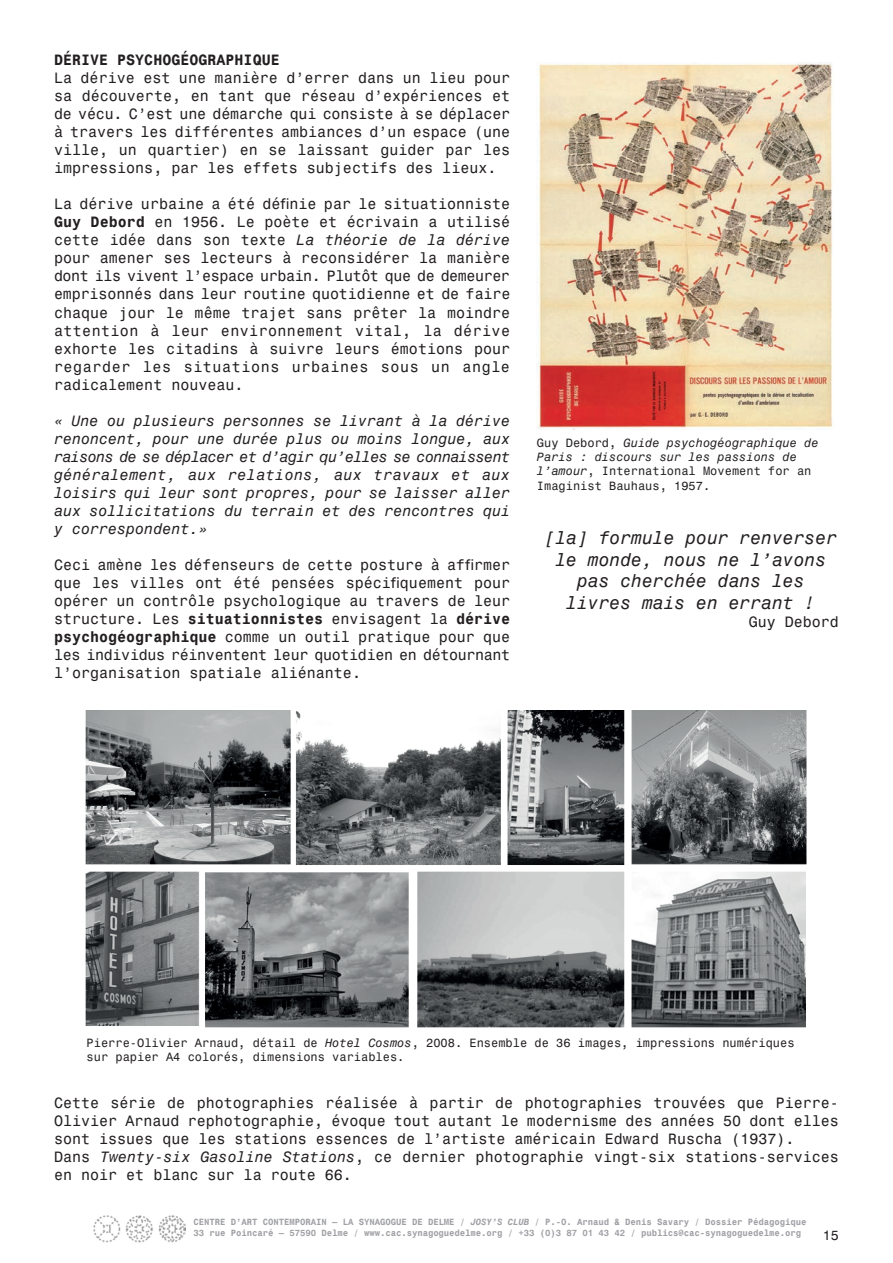
<style>
.page{position:relative;width:893px;height:1263px;background:#fff}
.page>*{position:absolute;margin:0;border:0;box-sizing:border-box;transform-origin:0 0}
.t1{font:italic 18px/21.6px "Monospace 821 BT";color:#231f20;text-align:center}
.t2{font:15px/18px "Monospace 821 BT";color:#231f20;text-align:justify}
.t3{font:italic 15px/18px "Monospace 821 BT";color:#231f20;text-align:justify}
.t4{font:700 15px "Monospace 821 BT";color:#231f20}
.t5{font:13.5px "Monospace 821 BT";color:#231f20}
.t6{font:12px/14.4px "Monospace 821 BT";color:#231f20}
.t7{font:italic 12px/14.4px "Monospace 821 BT";color:#231f20}
.t8{font:700 9px/10.8px "Monospace 821 BT";letter-spacing:-.01em;color:#a0a1a5}
.s1{font-weight:700}
.s2{font-style:italic}
.s3{font-style:normal}
</style>
<div class="page">
<img style="left:93px;top:1215px;width:92px;height:27px">
<img style="left:538px;top:62px;width:295px;height:367px">
<img style="left:86px;top:710px;width:721px;height:318px">
<p class="t4" style="left:54px;top:51px;width:227px">DÉRIVE PSYCHOGÉOGRAPHIQUE</p>
<p class="t2" style="left:54px;top:69px;width:458px">La dérive est une manière d’errer dans un lieu pour sa découverte, en tant que réseau d’expériences et de vécu. C’est une démarche qui consiste à se déplacer à travers les différentes ambiances d’un espace (une ville, un quartier) en se laissant guider par les impressions, par les effets subjectifs des lieux.</p>
<p class="t2" style="left:54px;top:195px;width:458px">La dérive urbaine a été définie par le situationniste <span class="s1">Guy Debord</span> en 1956. Le poète et écrivain a utilisé cette idée dans son texte <span class="s2">La théorie de la dérive </span>pour amener ses lecteurs à reconsidérer la manière dont ils vivent l’espace urbain. Plutôt que de demeurer emprisonnés dans leur routine quotidienne et de faire chaque jour le même trajet sans prêter la moindre attention à leur environnement vital, la dérive exhorte les citadins à suivre leurs émotions pour regarder les situations urbaines sous un angle radicalement nouveau.</p>
<p class="t3" style="left:54px;top:411px;width:458px">« Une ou plusieurs personnes se livrant à la dérive renoncent, pour une durée plus ou moins longue, aux raisons de se déplacer et d’agir qu’elles se connaissent généralement, aux relations, aux travaux et aux loisirs qui leur sont propres, pour se laisser aller aux sollicitations du terrain et des rencontres qui y correspondent.»</p>
<p class="t2" style="left:54px;top:555px;width:458px">Ceci amène les défenseurs de cette posture à affirmer que les villes ont été pensées spécifiquement pour opérer un contrôle psychologique au travers de leur structure. Les <span class="s1">situationnistes</span> envisagent la <span class="s1">dérive psychogéographique</span> comme un outil pratique pour que les individus réinventent leur quotidien en détournant l’organisation spatiale aliénante.</p>
<p class="t7" style="left:537px;top:435px;width:283px"><span class="s3">Guy Debord,</span> Guide psychogéographique de Paris : discours sur les passions de l’amour<span class="s3">, International Movement for an Imaginist Bauhaus, 1957.</span></p>
<p class="t1" style="left:545px;top:527px;width:294px">[la] formule pour renverser le monde, nous ne l’avons pas cherchée dans les livres mais en errant !</p>
<p class="t2" style="left:749px;top:612px;width:92px">Guy Debord</p>
<p class="t6" style="left:87px;top:1035px;width:709px">Pierre-Olivier Arnaud, détail de <span class="s2">Hotel Cosmos</span>, 2008. Ensemble de 36 images, impressions numériques sur papier A4 colorés, dimensions variables.</p>
<p class="t2" style="left:54px;top:1093px;width:786px;text-align:left">Cette série de photographies réalisée à partir de photographies trouvées que Pierre-Olivier Arnaud rephotographie, évoque tout autant le modernisme des années 50 dont elles sont issues que les stations essences de l’artiste américain Edward Ruscha (1937).<br>Dans <span class="s2">Twenty-six Gasoline Stations</span>, ce dernier photographie vingt-six stations-services en noir et blanc sur la route 66.</p>
<p class="t8" style="left:194px;top:1216px;width:614px">CENTRE D’ART CONTEMPORAIN – LA SYNAGOGUE DE DELME / <span class="s2">JOSY’S CLUB</span> / P.-O. Arnaud &amp; Denis Savary / Dossier Pédagogique<br>33 rue Poincaré – 57590 Delme / www.cac.synagoguedelme.org / +33 (0)3 87 01 43 42 / publics@cac-synagoguedelme.org</p>
<p class="t5" style="left:823px;top:1227px;width:18px">15</p>
</div>
